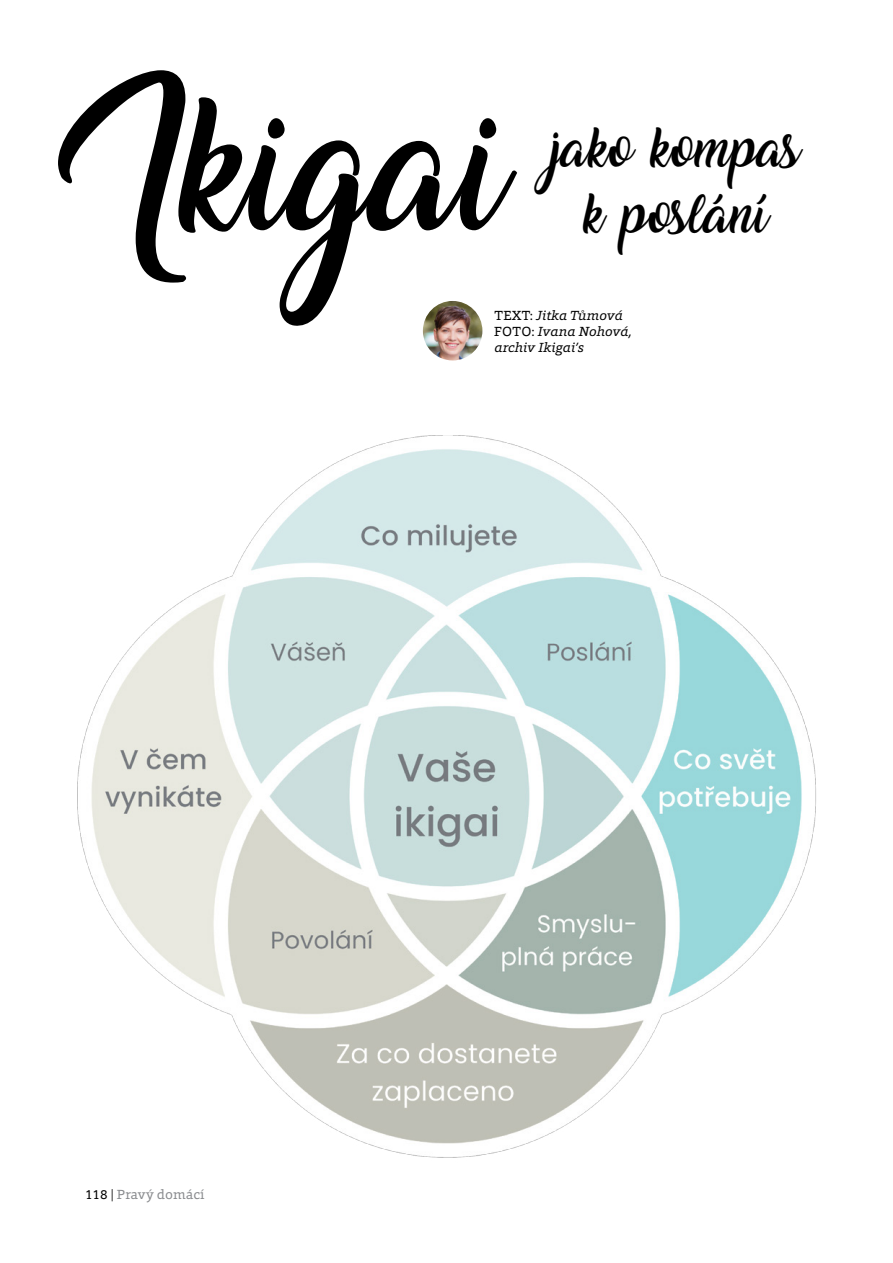
<style>
.page{position:relative;width:893px;height:1263px;background:#fff}
.page>*{position:absolute;margin:0;border:0;box-sizing:border-box;transform-origin:0 0}
.t1{font:118.35px "Amarillo";color:#000}
.t2{font:35.25px/65.8px "Amarillo";color:#000;text-align:center}
.t3{font:italic 13.5px/16.2px "Foro";color:#000}
.t4{font:13.5px "Foro";color:#888a8d}
.s1{font-style:normal}
.s2{color:#000}
</style>
<div class="page">
<img style="left:423px;top:301px;width:59px;height:59px;border-radius:30px">
<img style="left:77px;top:435px;width:739px;height:723px">
<h1 class="t1" style="left:56px;top:121px;width:451px">Ikigai</h1>
<h2 class="t2" style="left:552px;top:122px;width:250px">jako kompas k poslání</h2>
<p class="t3" style="left:494px;top:306px;width:139px"><span class="s1">Text:</span> Jitka Tůmová<br><span class="s1">FOTO:</span> Ivana Nohová, archiv Ikigai’s</p>
<p class="t4" style="left:85px;top:1185px;width:121px"><span class="s2">118 |</span> Pravý domácí</p>
</div>
